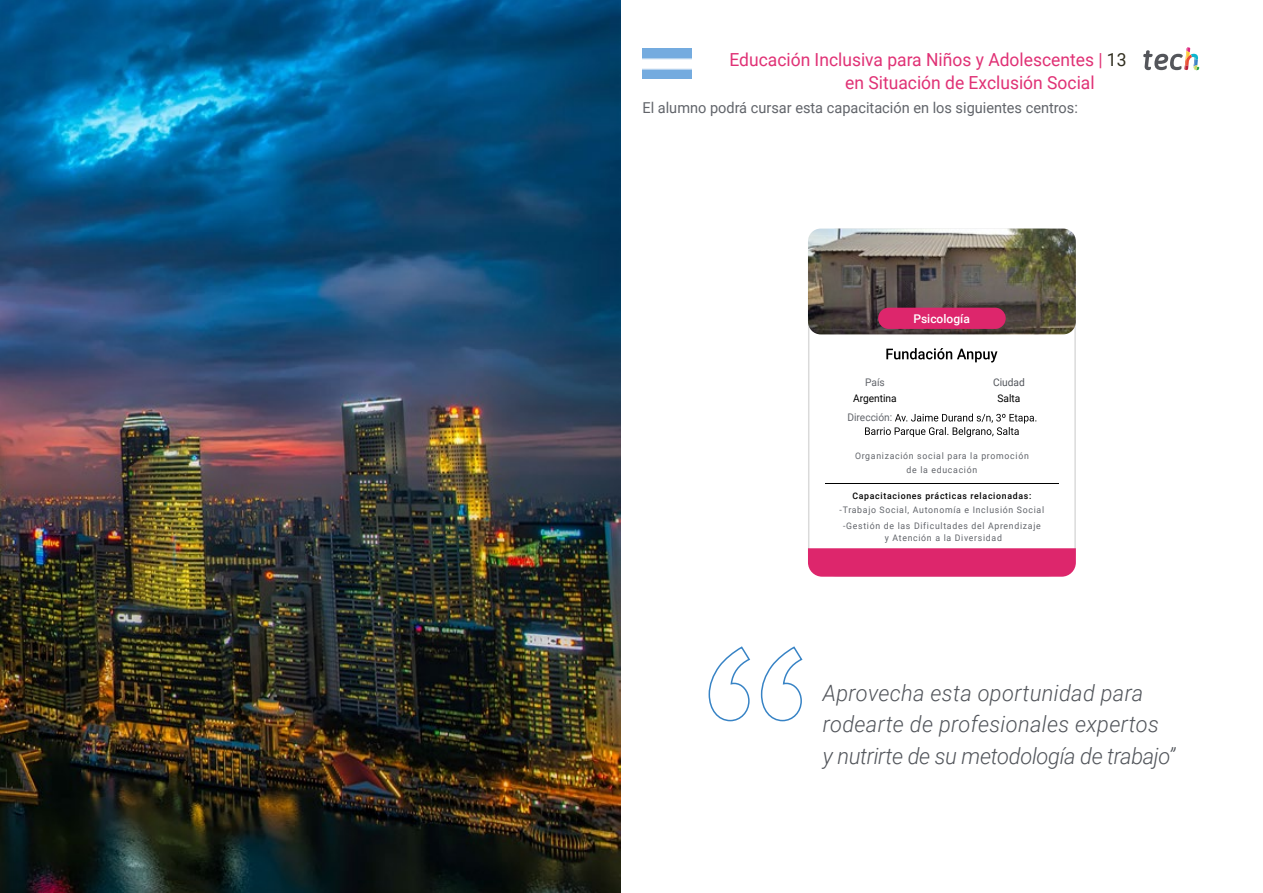
<style>
.page{position:relative;width:1263px;height:893px;background:#fff}
.page>*{position:absolute;margin:0;border:0;box-sizing:border-box;transform-origin:0 0}
.t1{font:italic 300 22.5px/31.5px "Roboto";letter-spacing:.015em;color:#52555b}
.t2{font:18px/22.5px "Roboto";color:#e03175}
.t3{font:15px "Roboto";color:#61646a}
.t4{font:500 12px "Roboto";color:#fff}
.t5{font:10.5px "Roboto";color:#61646a}
.t6{font:10.5px "Roboto";color:#000}
.t7{font:10.5px "Roboto";color:#52555b}
.t8{font:9px/13.5px "Roboto";letter-spacing:.08em;color:#61646a;text-align:center}
.t9{font:500 9px "Roboto";letter-spacing:.08em;color:#000}
.s1{color:#312e20}
</style>
<div class="page">
<svg style="left:1143px;top:47px;width:56px;height:24px"></svg>
<img style="left:0;top:0;width:621px;height:893px">
<svg style="left:708px;top:646px;width:95px;height:76px"></svg>
<svg style="left:808px;top:228px;width:268px;height:320px"></svg>
<img style="left:808px;top:229px;width:268px;height:105px">
<div style="left:878px;top:308px;width:128px;height:21px;background:#dd266c;border-radius:11px"></div>
<svg style="left:808px;top:548px;width:268px;height:29px;background:#dd2c70"></svg>
<hr style="left:825px;top:483px;width:234px;height:1px;background:#000">
<svg style="left:886px;top:348px;width:111px;height:14px"></svg>
<svg style="left:865px;top:414px;width:171px;height:23px"></svg>
<h2 class="t2" style="left:845px;top:48px;width:283px;text-indent:-116px">Educación Inclusiva para Niños y Adolescentes | <span class="s1">13 </span>en Situación de Exclusión Social</h2>
<h3 class="t3" style="left:642px;top:97px;width:437px">El alumno podrá cursar esta capacitación en los siguientes centros:</h3>
<h3 class="t4" style="left:913px;top:310px;width:58px">Psicología</h3>
<p class="t5" style="left:865px;top:375px;width:21px">País</p>
<p class="t6" style="left:853px;top:391px;width:45px">Argentina</p>
<p class="t7" style="left:993px;top:375px;width:33px">Ciudad</p>
<p class="t6" style="left:997px;top:391px;width:24px">Salta</p>
<p class="t5" style="left:847px;top:410px;width:46px">Dirección:</p>
<p class="t8" style="left:855px;top:449px;width:175px">Organización social para la promoción de la educación</p>
<p class="t9" style="left:852px;top:490px;width:180px">Capacitaciones prácticas relacionadas:</p>
<p class="t8" style="left:840px;top:501px;width:206px;line-height:16.2px">-Trabajo Social, Autonomía e Inclusión Social -Gestión de las Dificultades del Aprendizaje</p>
<p class="t8" style="left:885px;top:531px;width:119px">y Atención a la Diversidad</p>
<h1 class="t1" style="left:823px;top:676px;width:354px">Aprovecha esta oportunidad para rodearte de profesionales expertos<br>y nutrirte de su metodología de trabajo”</h1>
</div>
